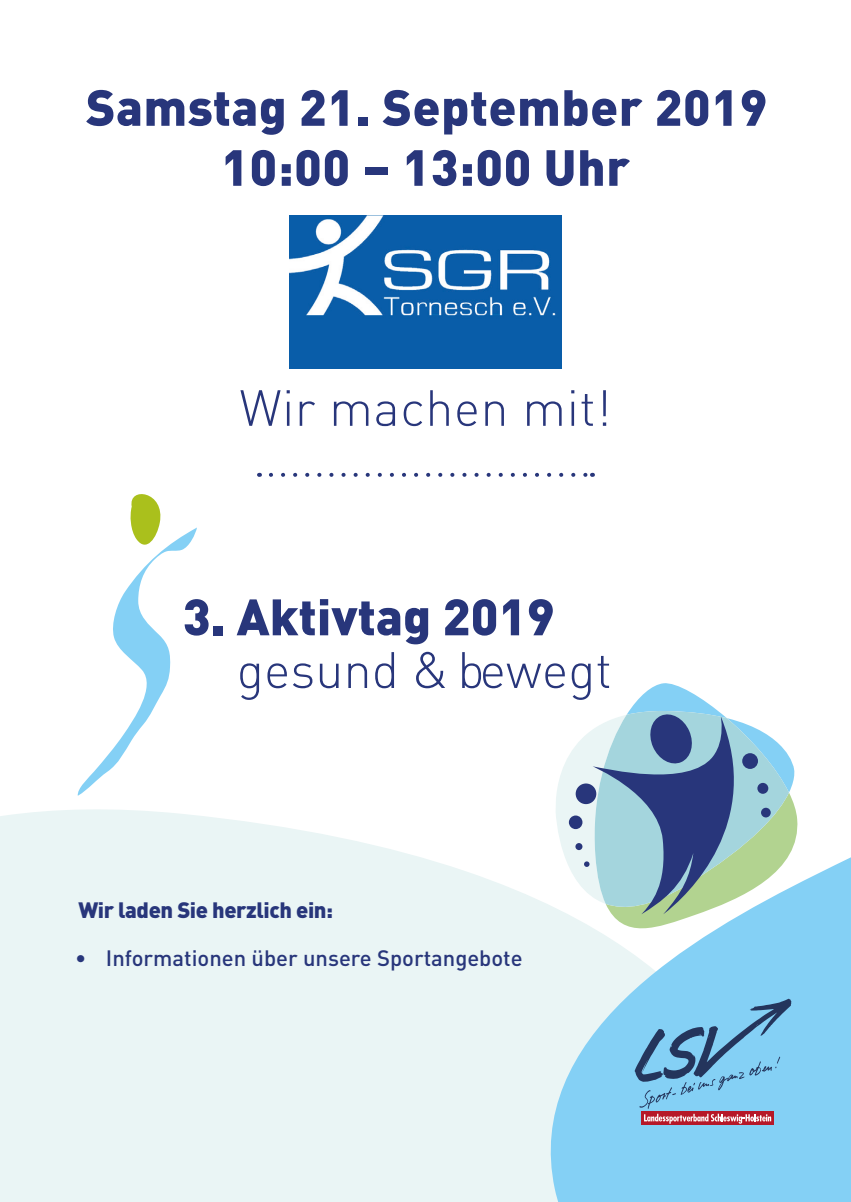
<style>
.page{position:relative;width:851px;height:1202px;background:#fff}
.page>*{position:absolute;margin:0;border:0;box-sizing:border-box;transform-origin:0 0}
.t1{font:900 50.4px "DIN Pro";color:#28367b}
.t2{font:300 50.4px "DIN Pro";color:#28367b}
.t3{font:900 50px/60px "DIN Pro";letter-spacing:.01em;color:#28367b;text-align:center}
.t4{font:300 50px "DIN Pro";letter-spacing:.01em;color:#28367b}
.t5{font:500 22px "DIN Pro";color:#28367b}
.t6{font:900 22px "DIN Pro";letter-spacing:-.02em;color:#28367b}
</style>
<div class="page">
<div style="left:0;top:809px;width:523px;height:393px;background:#eaf5f5"></div>
<svg style="left:523px;top:858px;width:327px;height:344px;background:#9fdaf5"></svg>
<div style="left:641px;top:1112px;width:132px;height:13px;background:#b61828"></div>
<svg style="left:634px;top:999px;width:157px;height:125px;background:#7baed1"></svg>
<svg style="left:547px;top:683px;width:254px;height:258px"></svg>
<div style="left:742px;top:753px;width:15px;height:16px;background:#28367b;border-radius:50%"></div>
<div style="left:757px;top:783px;width:11px;height:11px;background:#28367b;border-radius:50%"></div>
<div style="left:761px;top:808px;width:9px;height:9px;background:#28367b;border-radius:50%"></div>
<svg style="left:77px;top:494px;width:120px;height:302px"></svg>
<svg style="left:271px;top:473px;width:315px;height:4px"></svg>
<img style="left:289px;top:215px;width:272px;height:154px">
<p class="t3" style="left:86px;top:76px;width:682px">Samstag 21. September 2019<br>10:00 – 13:00 Uhr</p>
<p class="t4" style="left:239px;top:374px;width:373px">Wir machen mit!</p>
<p class="t1" style="left:182px;top:583px;width:373px">3. Aktivtag 2019</p>
<p class="t2" style="left:237px;top:635px;width:376px">gesund &amp; bewegt</p>
<p class="t6" style="left:78px;top:895px;width:256px">Wir laden Sie herzlich ein:</p>
<p class="t5" style="left:75px;top:943px;width:449px">• Informationen über unsere Sportangebote</p>
</div>
